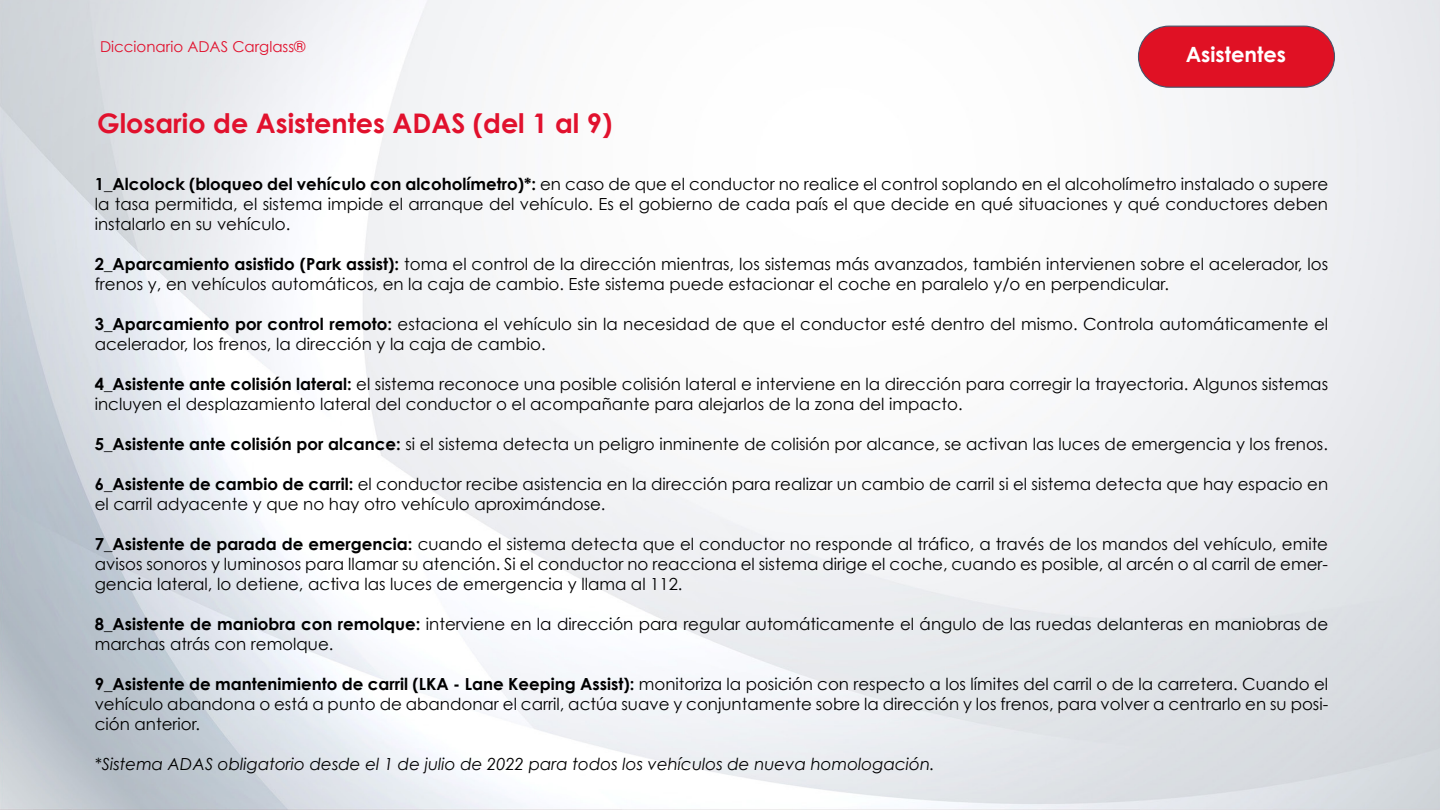
<style>
.page{position:relative;width:1440px;height:810px;background:#fff}
.page>*{position:absolute;margin:0;border:0;box-sizing:border-box;transform-origin:0 0}
.t1{font:700 27px "Century Gothic";color:#e1112d}
.t2{font:700 21px "Century Gothic";color:#fff}
.t3{font:16.65px/20px "Century Gothic";color:#000}
.t4{font:italic 16.65px "Century Gothic";color:#000}
.t5{font:15px "Century Gothic";color:#e1112d}
.s1{font-weight:700}
</style>
<div class="page">
<img style="left:0;top:0;width:1440px;height:810px">
<div style="left:1138px;top:26px;width:196px;height:61px;background:#e01124;border-radius:31px"></div>
<div style="left:1138px;top:26px;width:197px;height:62px;border:1px solid #45546a;border-radius:31px"></div>
<p class="t5" style="left:100px;top:36px;width:207px">Diccionario ADAS Carglass®</p>
<h1 class="t1" style="left:97px;top:106px;width:517px">Glosario de Asistentes ADAS (del 1 al 9)</h1>
<p class="t2" style="left:1186px;top:41px;width:102px">Asistentes</p>
<p class="t3" style="left:95px;top:174px;width:1235px;text-align:justify"><span class="s1">1_Alcolock (bloqueo del vehículo con alcoholímetro)*:</span> en caso de que el conductor no realice el control soplando en el alcoholímetro instalado o supere la tasa permitida, el sistema impide el arranque del vehículo. Es el gobierno de cada país el que decide en qué situaciones y qué conductores deben instalarlo en su vehículo.</p>
<p class="t3" style="left:95px;top:254px;width:1235px"><span class="s1">2_Aparcamiento asistido (Park assist):</span> toma el control de la dirección mientras, los sistemas más avanzados, también intervienen sobre el acelerador, los frenos y, en vehículos automáticos, en la caja de cambio. Este sistema puede estacionar el coche en paralelo y/o en perpendicular.</p>
<p class="t3" style="left:95px;top:314px;width:1235px"><span class="s1">3_Aparcamiento por control remoto:</span> estaciona el vehículo sin la necesidad de que el conductor esté dentro del mismo. Controla automáticamente el acelerador, los frenos, la dirección y la caja de cambio.</p>
<p class="t3" style="left:95px;top:374px;width:1235px"><span class="s1">4_Asistente ante colisión lateral:</span> el sistema reconoce una posible colisión lateral e interviene en la dirección para corregir la trayectoria. Algunos sistemas incluyen el desplazamiento lateral del conductor o el acompañante para alejarlos de la zona del impacto.</p>
<p class="t3" style="left:95px;top:434px;width:1235px"><span class="s1">5_Asistente ante colisión por alcance:</span> si el sistema detecta un peligro inminente de colisión por alcance, se activan las luces de emergencia y los frenos.</p>
<p class="t3" style="left:95px;top:474px;width:1235px"><span class="s1">6_Asistente de cambio de carril:</span> el conductor recibe asistencia en la dirección para realizar un cambio de carril si el sistema detecta que hay espacio en el carril adyacente y que no hay otro vehículo aproximándose.</p>
<p class="t3" style="left:95px;top:534px;width:1235px;text-align:justify"><span class="s1">7_Asistente de parada de emergencia:</span> cuando el sistema detecta que el conductor no responde al tráfico, a través de los mandos del vehículo, emite avisos sonoros y luminosos para llamar su atención. Si el conductor no reacciona el sistema dirige el coche, cuando es posible, al arcén o al carril de emer&shy;gencia lateral, lo detiene, activa las luces de emergencia y llama al 112.</p>
<p class="t3" style="left:95px;top:614px;width:1235px"><span class="s1">8_Asistente de maniobra con remolque:</span> interviene en la dirección para regular automáticamente el ángulo de las ruedas delanteras en maniobras de marchas atrás con remolque.</p>
<p class="t3" style="left:95px;top:674px;width:1235px;text-align:justify"><span class="s1">9_Asistente de mantenimiento de carril (LKA - Lane Keeping Assist):</span> monitoriza la posición con respecto a los límites del carril o de la carretera. Cuando el vehículo abandona o está a punto de abandonar el carril, actúa suave y conjuntamente sobre la dirección y los frenos, para volver a centrarlo en su posi&shy;ción anterior.</p>
<p class="t4" style="left:95px;top:752px;width:842px">*Sistema ADAS obligatorio desde el 1 de julio de 2022 para todos los vehículos de nueva homologación.</p>
</div>
